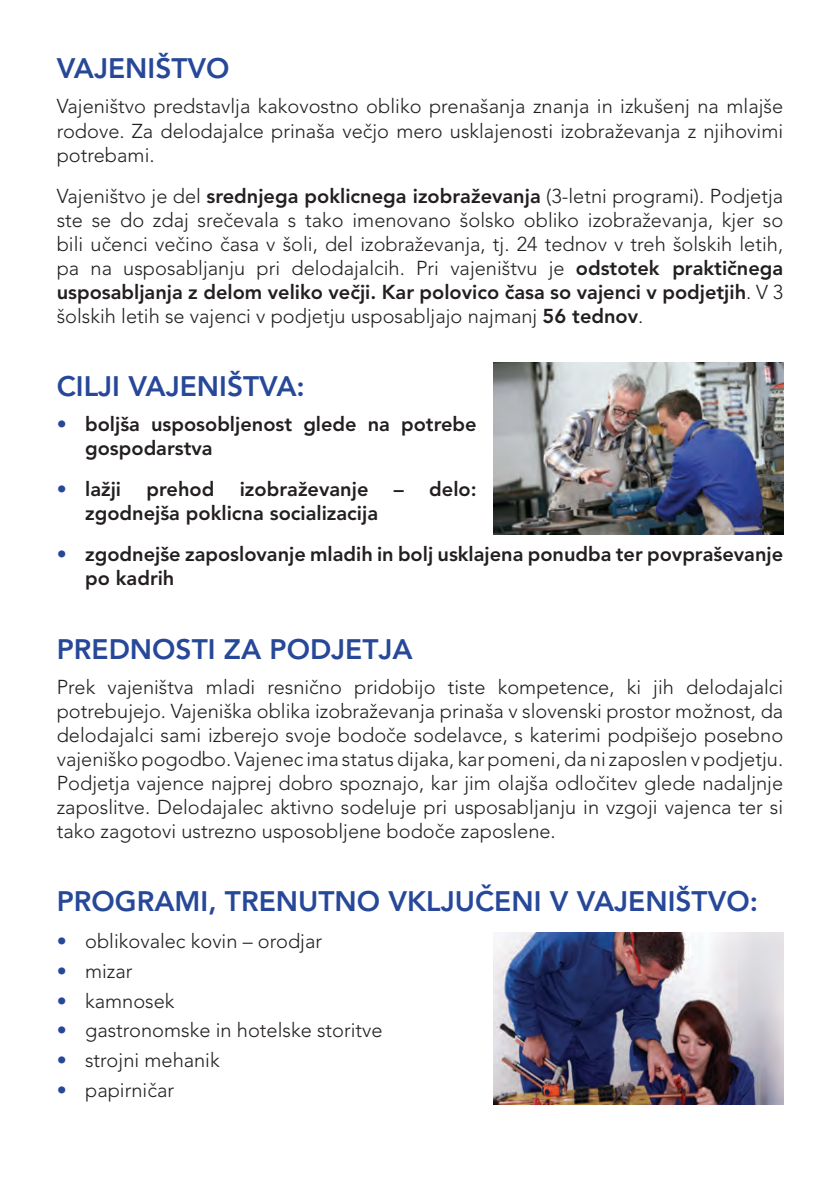
<style>
.page{position:relative;width:840px;height:1191px;background:#fff}
.page>*{position:absolute;margin:0;border:0;box-sizing:border-box;transform-origin:0 0}
.t1{font:800 28px "Avenir LT Std 55";color:#274899}
.t2{font:300 20px/24px "Avenir LT Std 35";color:#231f20;text-align:justify}
.t3{font:800 20px/24px "Avenir LT Std 55";color:#231f20}
.s1{font-family:"Avenir LT Std 55";font-weight:800}
.s2{font-family:"Avenir LT Std 35";font-weight:300}
.s3{font-family:"Avenir LT Std 35";font-weight:300;color:#274899}
.s4{color:#274899}
</style>
<div class="page">
<img style="left:493px;top:363px;width:289px;height:172px">
<img style="left:493px;top:933px;width:289px;height:171px">
<h1 class="t1" style="left:57px;top:52px;width:174px">VAJENIŠTVO</h1>
<p class="t2" style="left:57px;top:94px;width:727px">Vajeništvo predstavlja kakovostno obliko prenašanja znanja in izkušenj na mlajše rodove. Za delodajalce prinaša večjo mero usklajenosti izobraževanja z njihovimi potrebami.</p>
<p class="t2" style="left:57px;top:183px;width:727px">Vajeništvo je del <span class="s1">srednjega poklicnega izobraževanja</span> (3-letni programi). Podjetja ste se do zdaj srečevala s tako imenovano šolsko obliko izobraževanja, kjer so bili učenci večino časa v šoli, del izobraževanja, tj. 24 tednov v treh šolskih letih, pa na usposabljanju pri delodajalcih. Pri vajeništvu je <span class="s1">odstotek praktičnega</span></p>
<p class="t3" style="left:57px;top:279px;width:727px">usposabljanja z delom veliko večji. Kar polovico časa so vajenci v podjetjih<span class="s2">. V 3</span></p>
<p class="t2" style="left:57px;top:303px;width:588px">šolskih letih se vajenci v podjetju usposabljajo najmanj <span class="s1">56 tednov</span>.</p>
<h1 class="t1" style="left:57px;top:369px;width:249px">CILJI VAJENIŠTVA:</h1>
<p class="t3" style="left:85px;top:412px;width:393px;text-indent:-28px"><span class="s3">•</span> boljša usposobljenost glede na potrebe gospodarstva</p>
<p class="t3" style="left:57px;top:477px;width:66px"><span class="s3">•</span> lažji</p>
<p class="t3" style="left:146px;top:477px;width:69px">prehod</p>
<p class="t3" style="left:240px;top:477px;width:130px">izobraževanje</p>
<p class="t3" style="left:393px;top:477px;width:84px">– delo:</p>
<p class="t3" style="left:85px;top:501px;width:294px">zgodnejša poklicna socializacija</p>
<p class="t3" style="left:85px;top:542px;width:699px;text-indent:-28px"><span class="s3">•</span> zgodnejše zaposlovanje mladih in bolj usklajena ponudba ter povpraševanje po kadrih</p>
<h1 class="t1" style="left:57px;top:632px;width:357px">PREDNOSTI ZA PODJETJA</h1>
<p class="t2" style="left:57px;top:675px;width:727px">Prek vajeništva mladi resnično pridobijo tiste kompetence, ki jih delodajalci potrebujejo. Vajeniška oblika izobraževanja prinaša v slovenski prostor možnost, da delodajalci sami izberejo svoje bodoče sodelavce, s katerimi podpišejo posebno vajeniško pogodbo. Vajenec ima status dijaka, kar pomeni, da ni zaposlen v podjetju.<br>Podjetja vajence najprej dobro spoznajo, kar jim olajša odločitev glede nadaljnje zaposlitve. Delodajalec aktivno sodeluje pri usposabljanju in vzgoji vajenca ter si tako zagotovi ustrezno usposobljene bodoče zaposlene.</p>
<h1 class="t1" style="left:57px;top:884px;width:702px">PROGRAMI, TRENUTNO VKLJUČENI V VAJENIŠTVO:</h1>
<p class="t2" style="left:57px;top:929px;width:267px"><span class="s4">•</span> oblikovalec kovin – orodjar</p>
<p class="t2" style="left:57px;top:959px;width:77px"><span class="s4">•</span> mizar</p>
<p class="t2" style="left:57px;top:988px;width:119px"><span class="s4">•</span> kamnosek</p>
<p class="t2" style="left:57px;top:1018px;width:327px"><span class="s4">•</span> gastronomske in hotelske storitve</p>
<p class="t2" style="left:57px;top:1048px;width:164px"><span class="s4">•</span> strojni mehanik</p>
<p class="t2" style="left:57px;top:1077px;width:119px"><span class="s4">•</span> papirničar</p>
</div>
